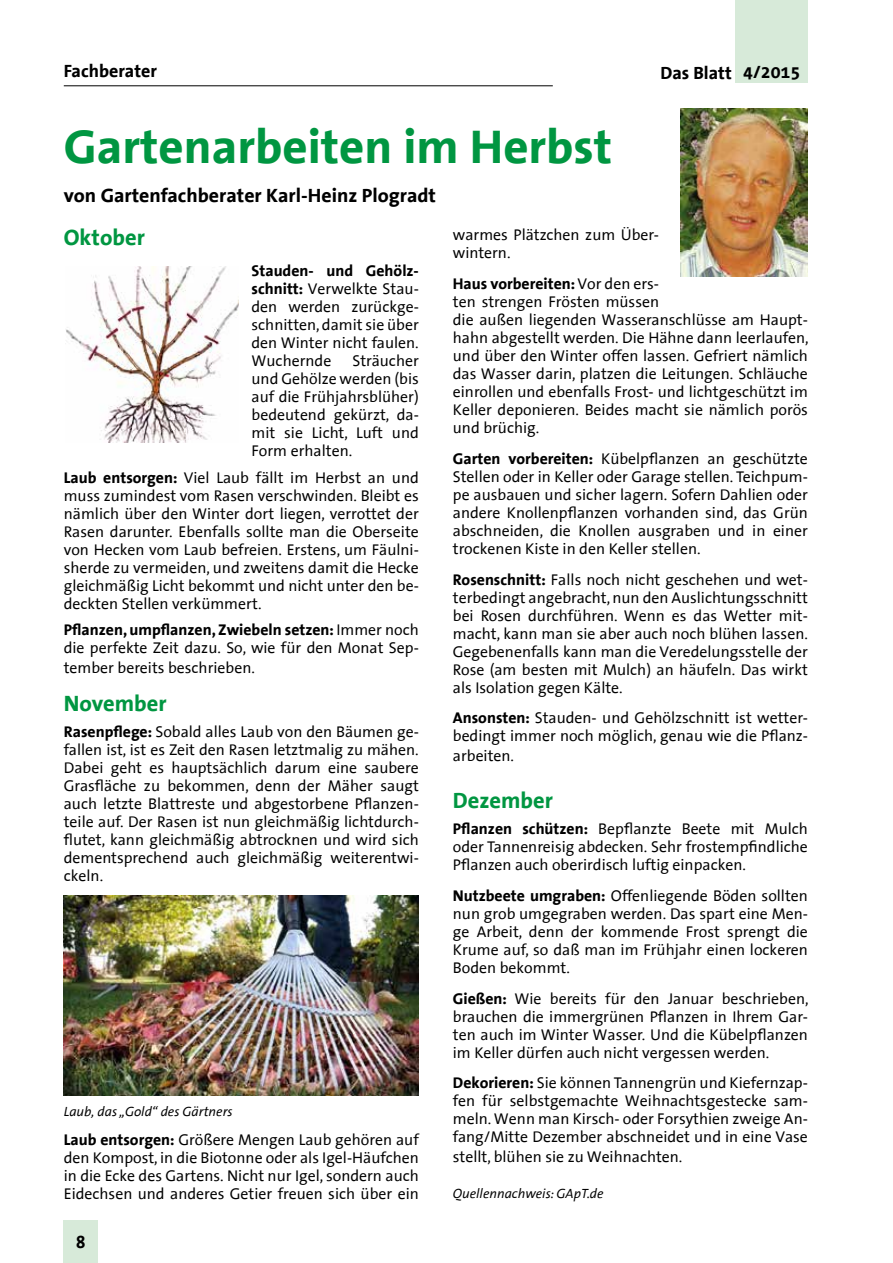
<style>
.page{position:relative;width:893px;height:1263px;background:#fff}
.page>*{position:absolute;margin:0;border:0;box-sizing:border-box;transform-origin:0 0}
.t1{font:700 48px "The Sans Office";color:#009641}
.t2{font:700 22.5px "The Sans Office";color:#009641}
.t3{font:700 19.5px "The Sans Office";color:#000}
.t4{font:700 18px "The Sans Office";color:#000}
.t5{font:15.75px/18px "The Sans Office";color:#000;text-align:justify}
.t6{font:italic 13.5px "The Sans Office";color:#000}
.s1{font-weight:700}
</style>
<div class="page">
<div style="left:736px;top:0;width:72px;height:83px;background:#d7ead9"></div>
<div style="left:64px;top:1220px;width:34px;height:43px;background:#d7ead9"></div>
<hr style="left:64px;top:85px;width:489px;height:1px;background:#000">
<img style="left:64px;top:895px;width:355px;height:200px">
<img style="left:680px;top:109px;width:128px;height:167px">
<img style="left:66px;top:267px;width:173px;height:175px">
<p class="t4" style="left:64px;top:61px;width:95px">Fachberater</p>
<h1 class="t1" style="left:64px;top:121px;width:550px">Gartenarbeiten im Herbst</h1>
<p class="t3" style="left:64px;top:185px;width:374px">von Gartenfachberater Karl-Heinz Plogradt</p>
<p class="t4" style="left:661px;top:63px;width:141px">Das Blatt 4/2015</p>
<h2 class="t2" style="left:64px;top:226px;width:83px">Oktober</h2>
<p class="t5" style="left:252px;top:262px;width:169px"><span class="s1">Stauden- und Gehölz&shy;schnitt:</span> Verwelkte Stau&shy;den werden zurückge&shy;schnitten, damit sie über den Winter nicht faulen.<br>Wuchernde</p>
<p class="t5" style="left:252px;top:352px;width:169px;text-indent:101px">Sträucher und Gehölze werden (bis auf die Frühjahrsblüher) bedeutend gekürzt, da&shy;mit sie Licht, Luft und Form erhalten.</p>
<p class="t5" style="left:64px;top:469px;width:357px"><span class="s1">Laub entsorgen:</span> Viel Laub fällt im Herbst an und muss zumindest vom Rasen verschwinden. Bleibt es nämlich über den Winter dort liegen, verrottet der Rasen darunter. Ebenfalls sollte man die Oberseite von Hecken vom Laub befreien. Erstens, um Fäulni&shy;sherde zu vermeiden, und zweitens damit die Hecke gleichmäßig Licht bekommt und nicht unter den be&shy;deckten Stellen verkümmert.</p>
<p class="t5" style="left:64px;top:621px;width:357px"><span class="s1">Pflanzen, umpflanzen, Zwiebeln setzen:</span> Immer noch die perfekte Zeit dazu. So, wie für den Monat Sep-</p>
<p class="t5" style="left:64px;top:659px;width:193px">tember bereits beschrieben.</p>
<h2 class="t2" style="left:64px;top:691px;width:104px">November</h2>
<p class="t5" style="left:64px;top:724px;width:357px"><span class="s1">Rasenpflege:</span> Sobald alles Laub von den Bäumen ge&shy;fallen ist, ist es Zeit den Rasen letztmalig zu mähen.<br>Dabei geht es hauptsächlich darum eine saubere Grasfläche zu bekommen, denn der Mäher saugt auch letzte Blattreste und abgestorbene Pflanzen&shy;teile auf. Der Rasen ist nun gleichmäßig lichtdurch&shy;flutet, kann gleichmäßig abtrocknen und wird sich dementsprechend auch gleichmäßig weiterentwi&shy;ckeln.</p>
<p class="t6" style="left:64px;top:1104px;width:170px">Laub, das „Gold“ des Gärtners</p>
<p class="t5" style="left:64px;top:1131px;width:357px"><span class="s1">Laub entsorgen:</span> Größere Mengen Laub gehören auf den Kompost, in die Biotonne oder als Igel-Häufchen in die Ecke des Gartens. Nicht nur Igel, sondern auch Eidechsen und anderes Getier freuen sich über ein</p>
<p class="t4" style="left:76px;top:1233px;width:11px">8</p>
<p class="t5" style="left:453px;top:227px;width:208px">warmes Plätzchen zum Über&shy;wintern.</p>
<p class="t5" style="left:453px;top:275px;width:357px;text-align:left"><span class="s1">Haus vorbereiten:</span> Vor den ers-<br>ten strengen Frösten müssen<br>die außen liegenden Wasseranschlüsse am Haupt&shy;hahn abgestellt werden. Die Hähne dann leerlaufen, und über den Winter offen lassen. Gefriert nämlich das Wasser darin, platzen die Leitungen. Schläuche einrollen und ebenfalls Frost- und lichtgeschützt im Keller deponieren. Beides macht sie nämlich porös und brüchig.</p>
<p class="t5" style="left:453px;top:450px;width:357px"><span class="s1">Garten vorbereiten:</span> Kübelpflanzen an geschützte Stellen oder in Keller oder Garage stellen. Teichpum&shy;pe ausbauen und sicher lagern. Sofern Dahlien oder andere Knollenpflanzen vorhanden sind, das Grün abschneiden, die Knollen ausgraben und in einer trockenen Kiste in den Keller stellen.</p>
<p class="t5" style="left:453px;top:571px;width:357px"><span class="s1">Rosenschnitt:</span> Falls noch nicht geschehen und wet&shy;terbedingt angebracht, nun den Auslichtungsschnitt bei Rosen durchführen. Wenn es das Wetter mit&shy;macht, kann man sie aber auch noch blühen lassen.<br>Gegebenenfalls kann man die Veredelungsstelle der Rose (am besten mit Mulch) an häufeln. Das wirkt als Isolation gegen Kälte.</p>
<p class="t5" style="left:453px;top:710px;width:357px"><span class="s1">Ansonsten:</span> Stauden- und Gehölzschnitt ist wetter&shy;bedingt immer noch möglich, genau wie die Pflanz-</p>
<p class="t5" style="left:453px;top:747px;width:63px">arbeiten.</p>
<h2 class="t2" style="left:453px;top:788px;width:102px">Dezember</h2>
<p class="t5" style="left:453px;top:820px;width:357px"><span class="s1">Pflanzen schützen:</span> Bepflanzte Beete mit Mulch oder Tannenreisig abdecken. Sehr frostempfindliche Pflanzen auch oberirdisch luftig einpacken.</p>
<p class="t5" style="left:453px;top:887px;width:357px"><span class="s1">Nutzbeete umgraben:</span> Offenliegende Böden sollten nun grob umgegraben werden. Das spart eine Men&shy;ge Arbeit, denn der kommende Frost sprengt die Krume auf, so daß man im Frühjahr einen lockeren Boden bekommt.</p>
<p class="t5" style="left:453px;top:990px;width:357px"><span class="s1">Gießen:</span> Wie bereits für den Januar beschrieben, brauchen die immergrünen Pflanzen in Ihrem Gar&shy;ten auch im Winter Wasser. Und die Kübelpflanzen im Keller dürfen auch nicht vergessen werden.</p>
<p class="t5" style="left:453px;top:1075px;width:357px"><span class="s1">Dekorieren:</span> Sie können Tannengrün und Kiefernzap&shy;fen für selbstgemachte Weihnachtsgestecke sam&shy;meln. Wenn man Kirsch- oder Forsythien zweige An&shy;fang/Mitte Dezember abschneidet und in eine Vase</p>
<p class="t5" style="left:453px;top:1148px;width:231px">stellt, blühen sie zu Weihnachten.</p>
<p class="t6" style="left:453px;top:1187px;width:152px">Quellennachweis: GApT.de</p>
</div>
